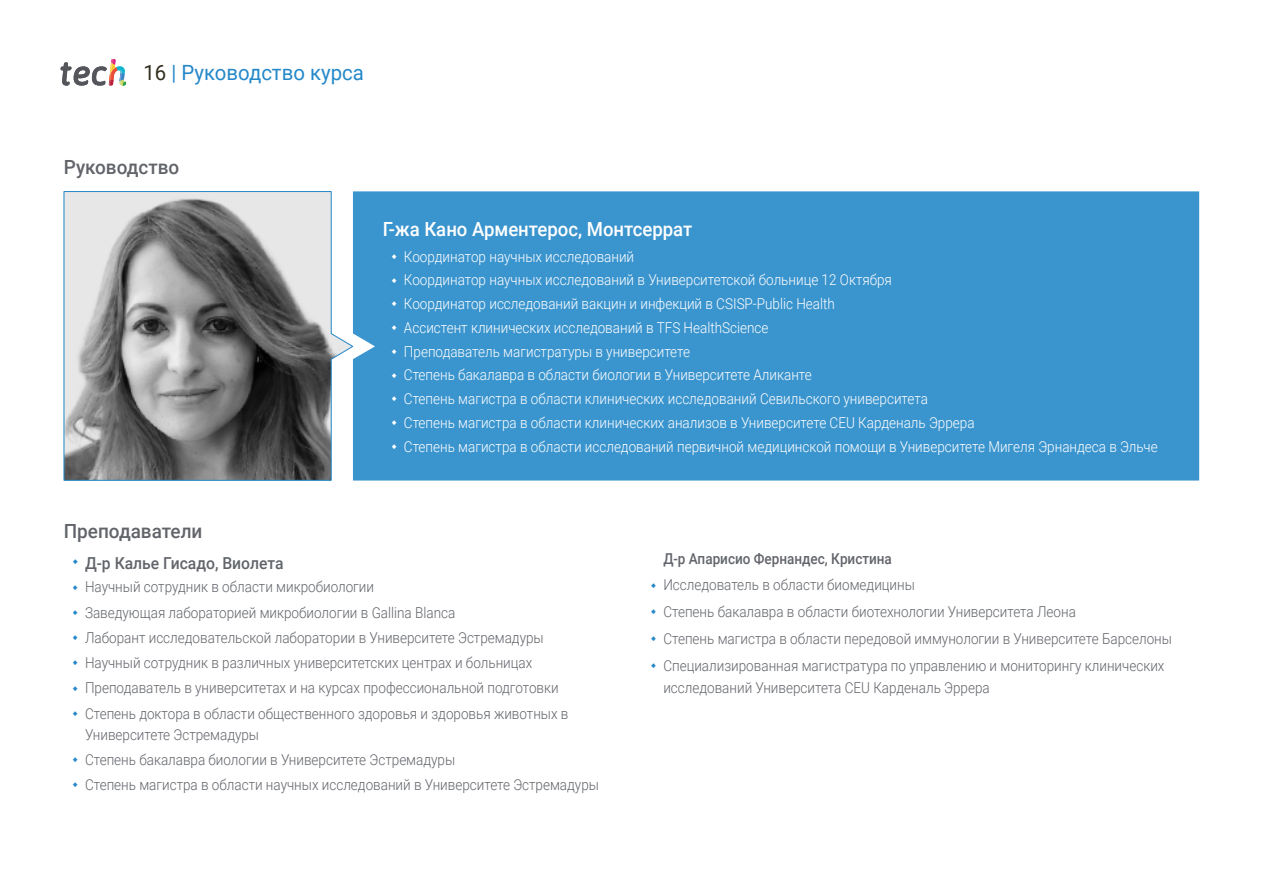
<style>
.page{position:relative;width:1263px;height:893px;background:#fff}
.page>*{position:absolute;margin:0;border:0;box-sizing:border-box;transform-origin:0 0}
.t1{font:21px "Roboto";color:#2488c9}
.t2{font:500 19.5px "Roboto";color:#fff;scale:.95 1}
.t3{font:500 19.5px "Roboto";color:#61646a}
.t4{font:500 16.5px "Roboto";color:#61646a;scale:.95 1}
.t5{font:300 15px/25.2px "Roboto";color:#61646a;scale:.9 1}
.t6{font:300 15px/23.7px "Roboto";color:#fff;scale:.9 1}
.t7{font:500 15px "Roboto";color:#61646a;scale:.9 1}
.s1{color:#312e20}
</style>
<div class="page">
<div style="left:353px;top:191px;width:846px;height:290px;background:#3a94ce"></div>
<svg style="left:64px;top:191px;width:289px;height:290px;background:#929394"></svg>
<svg style="left:61px;top:59px;width:65px;height:27px"></svg>
<svg style="left:392px;top:254px;width:5px;height:5px"></svg>
<svg style="left:392px;top:278px;width:5px;height:5px"></svg>
<svg style="left:392px;top:301px;width:5px;height:5px"></svg>
<svg style="left:392px;top:325px;width:5px;height:5px"></svg>
<svg style="left:392px;top:349px;width:5px;height:5px"></svg>
<svg style="left:392px;top:373px;width:5px;height:5px"></svg>
<svg style="left:392px;top:396px;width:5px;height:5px"></svg>
<svg style="left:392px;top:420px;width:5px;height:5px"></svg>
<svg style="left:392px;top:444px;width:5px;height:5px"></svg>
<h1 class="t1" style="left:144px;top:57px;width:222px"><span class="s1">16</span> | Руководство курса</h1>
<h2 class="t3" style="left:64px;top:154px;width:117px">Руководство</h2>
<h2 class="t3" style="left:64px;top:517px;width:140px">Преподаватели</h2>
<h2 class="t2" style="left:383px;top:215px;width:327px">Г-жа Кано Арментерос, Монтсеррат</h2>
<p class="t6" style="left:404px;top:244px;width:839px">Координатор научных исследований<br>Координатор научных исследований в Университетской больнице 12 Октября<br>Координатор исследований вакцин и инфекций в CSISP-Public Health<br>Ассистент клинических исследований в TFS HealthScience<br>Преподаватель магистратуры в университете<br>Степень бакалавра в области биологии в Университете Аликанте<br>Степень магистра в области клинических исследований Севильского университета<br>Степень магистра в области клинических анализов в Университете CEU Карденаль Эррера<br>Степень магистра в области исследований первичной медицинской помощи в Университете Мигеля Эрнандеса в Эльче</p>
<p class="t4" style="left:85px;top:552px;width:210px">Д-р Калье Гисадо, Виолета</p>
<p class="t5" style="left:85px;top:574px;width:539px">Научный сотрудник в области микробиологии<br>Заведующая лабораторией микробиологии в Gallina Blanca<br>Лаборант исследовательской лаборатории в Университете Эстремадуры Научный сотрудник в различных университетских центрах и больницах Преподаватель в университетах и на курсах профессиональной подготовки Степень доктора в области общественного здоровья и здоровья животных в</p>
<p class="t5" style="left:85px;top:721px;width:572px">Университете Эстремадуры<br>Степень бакалавра биологии в Университете Эстремадуры<br>Степень магистра в области научных исследований в Университете Эстремадуры</p>
<p class="t7" style="left:663px;top:548px;width:255px">Д-р Апарисио Фернандес, Кристина</p>
<p class="t5" style="left:663px;top:571px;width:567px;line-height:26.7px">Исследователь в области биомедицины<br>Степень бакалавра в области биотехнологии Университета Леона<br>Степень магистра в области передовой иммунологии в Университете Барселоны Специализированная магистратура по управлению и мониторингу клинических</p>
<p class="t5" style="left:663px;top:675px;width:364px">исследований Университета CEU Карденаль Эррера</p>
</div>
